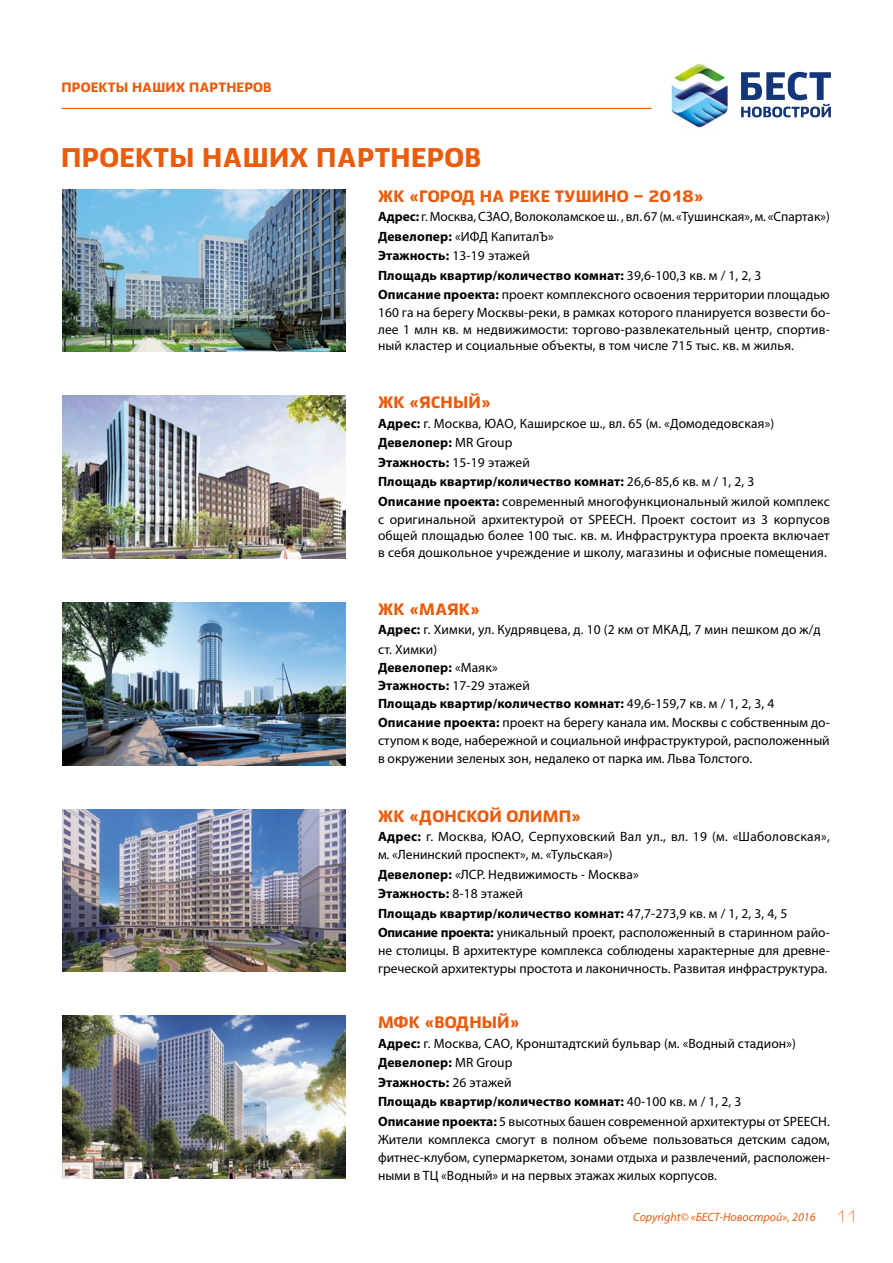
<style>
.page{position:relative;width:893px;height:1263px;background:#fff}
.page>*{position:absolute;margin:0;border:0;box-sizing:border-box;transform-origin:0 0}
.t1{font:900 27px "Ekibastuz";letter-spacing:.01em;color:#ea5b0b}
.t2{font:900 16.5px "Ekibastuz";color:#ea5b0b}
.t3{font:13.5px/19.5px "Myriad Pro";letter-spacing:.005em;color:#000}
.t4{font:700 13.5px/18px "Myriad Pro";letter-spacing:.01em;color:#000}
.t5{font:900 13.5px "Ekibastuz";letter-spacing:.01em;color:#ea5b0b}
.t6{font:italic 12px "Myriad Pro";color:#ea5b0b}
.s1{font-weight:700}
.s2{font-weight:400}
.s3{font-family:"Ekibastuz";font-weight:300;font-style:normal;font-size:16.5px}
</style>
<div class="page">
<img style="left:62px;top:189px;width:283px;height:163px">
<img style="left:62px;top:809px;width:283px;height:163px">
<img style="left:62px;top:396px;width:283px;height:163px">
<img style="left:62px;top:602px;width:283px;height:163px">
<img style="left:62px;top:1016px;width:283px;height:162px">
<img style="left:671px;top:63px;width:160px;height:65px">
<svg style="left:741px;top:72px;width:90px;height:45px"></svg>
<hr style="left:62px;top:108px;width:590px;height:1px;background:#ea5b0b">
<p class="t5" style="left:62px;top:79px;width:211px">проекты наших партнеров</p>
<h1 class="t1" style="left:61px;top:141px;width:421px">проекты наших партнеров</h1>
<p class="t2" style="left:378px;top:186px;width:54px">ЖК «ГОРОД</p>
<p class="t2" style="left:480px;top:186px;width:41px">НА РЕКЕ</p>
<p class="t2" style="left:555px;top:186px;width:14px">ТУШИНО</p>
<p class="t2" style="left:633px;top:186px;width:72px">– 2018»</p>
<p class="t3" style="left:378px;top:207px;width:453px"><span class="s1">Адрес:</span> г. Москва, СЗАО, Волоколамское ш. , вл. 67 (м. «Тушинская», м. «Спартак»)<br><span class="s1">Девелопер:</span> «ИФД КапиталЪ»<br><span class="s1">Этажность:</span> 13-19 этажей<br><span class="s1">Площадь квартир/количество комнат:</span> 39,6-100,3 кв. м / 1, 2, 3<br><span class="s1">Описание проекта:</span> проект комплексного освоения территории площадью</p>
<p class="t3" style="left:378px;top:304px;width:453px;line-height:16.5px;text-align:justify">160 га на берегу Москвы-реки, в рамках которого планируется возвести бо&shy;лее 1 млн кв. м недвижимости: торгово-развлекательный центр, спортив&shy;ный кластер и социальные объекты, в том числе 715 тыс. кв. м жилья.</p>
<p class="t2" style="left:378px;top:393px;width:55px">ЖК «ЯСНЫЙ</p>
<p class="t2" style="left:481px;top:393px;width:11px">»</p>
<p class="t3" style="left:378px;top:413px;width:453px"><span class="s1">Адрес:</span> г. Москва, ЮАО, Каширское ш., вл. 65 (м. «Домодедовская»)<br><span class="s1">Девелопер:</span> MR Group<br><span class="s1">Этажность:</span> 15-19 этажей<br><span class="s1">Площадь квартир/количество комнат:</span> 26,6-85,6 кв. м / 1, 2, 3<br><span class="s1">Описание проекта:</span> современный многофункциональный жилой комплекс</p>
<p class="t3" style="left:378px;top:511px;width:453px;line-height:16.5px;text-align:justify">с оригинальной архитектурой от SPEECH. Проект состоит из 3 корпусов общей площадью более 100 тыс. кв. м. Инфраструктура проекта включает в себя дошкольное учреждение и школу, магазины и офисные помещения.</p>
<p class="t2" style="left:378px;top:599px;width:55px">ЖК «МАЯК</p>
<p class="t2" style="left:470px;top:599px;width:11px">»</p>
<p class="t3" style="left:378px;top:620px;width:444px"><span class="s1">Адрес:</span> г. Химки, ул. Кудрявцева, д. 10 (2 км от МКАД, 7 мин пешком до ж/д ст. Химки)</p>
<p class="t4" style="left:378px;top:658px;width:398px">Девелопер: <span class="s2">«Маяк»<br></span>Этажность: <span class="s2">17-29 этажей<br></span>Площадь квартир/количество комнат: <span class="s2">49,6-159,7 кв. м / 1, 2, 3, 4</span></p>
<p class="t3" style="left:378px;top:714px;width:453px;line-height:18px;text-align:justify"><span class="s1">Описание проекта:</span> проект на берегу канала им. Москвы с собственным до&shy;ступом к воде, набережной и социальной инфраструктурой, расположенный в окружении зеленых зон, недалеко от парка им. Льва Толстого.</p>
<p class="t2" style="left:378px;top:806px;width:54px">ЖК «ДОНСКОЙ</p>
<p class="t2" style="left:506px;top:806px;width:14px">ОЛИМП</p>
<p class="t2" style="left:571px;top:806px;width:11px">»</p>
<p class="t3" style="left:378px;top:827px;width:453px;line-height:18px"><span class="s1">Адрес:</span> г. Москва, ЮАО, Серпуховский Вал ул., вл. 19 (м. «Шаболовская», м. «Ленинский проспект», м. «Тульская»)</p>
<p class="t3" style="left:378px;top:864px;width:453px"><span class="s1">Девелопер:</span> «ЛСР. Недвижимость - Москва»<br><span class="s1">Этажность:</span> 8-18 этажей<br><span class="s1">Площадь квартир/количество комнат:</span> 47,7-273,9 кв. м / 1, 2, 3, 4, 5<br><span class="s1">Описание проекта:</span> уникальный проект, расположенный в старинном райо-</p>
<p class="t3" style="left:378px;top:941px;width:453px;line-height:18px">не столицы. В архитектуре комплекса соблюдены характерные для древне&shy;греческой архитектуры простота и лаконичность. Развитая инфраструктура.</p>
<p class="t2" style="left:378px;top:1012px;width:15px">МФК</p>
<p class="t2" style="left:424px;top:1012px;width:24px">«ВОДНЫЙ</p>
<p class="t2" style="left:510px;top:1012px;width:11px">»</p>
<p class="t3" style="left:378px;top:1033px;width:453px"><span class="s1">Адрес:</span> г. Москва, САО, Кронштадтский бульвар (м. «Водный стадион»)<br><span class="s1">Девелопер:</span> MR Group<br><span class="s1">Этажность:</span> 26 этажей<br><span class="s1">Площадь квартир/количество комнат:</span> 40-100 кв. м / 1, 2, 3<br><span class="s1">Описание проекта:</span> 5 высотных башен современной архитектуры от SPEECH.</p>
<p class="t3" style="left:378px;top:1130px;width:453px;line-height:18px;text-align:justify">Жители комплекса смогут в полном объеме пользоваться детским садом, фитнес-клубом, супермаркетом, зонами отдыха и развлечений, расположен&shy;ными в ТЦ «Водный» и на первых этажах жилых корпусов.</p>
<p class="t6" style="left:633px;top:1209px;width:225px">Copyright© «БЕСТ-Новострой», 2016 <span class="s3">11</span></p>
</div>
